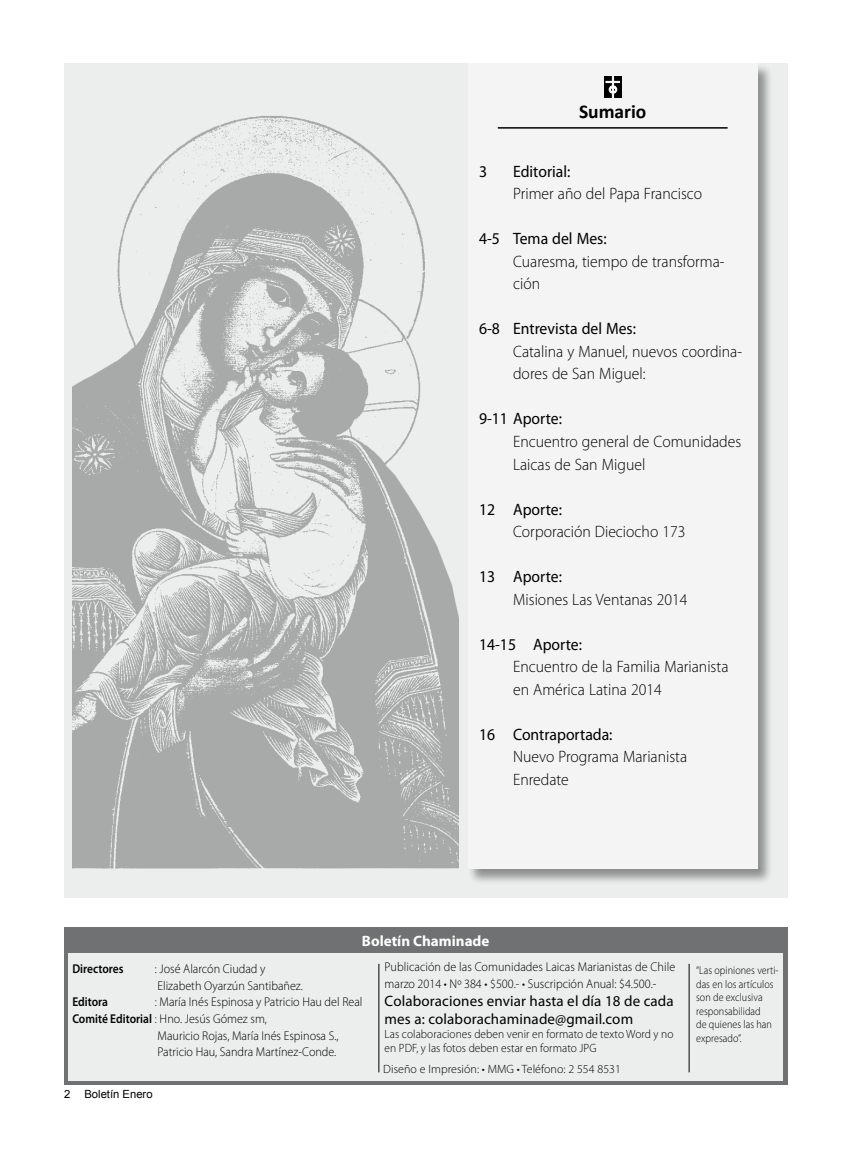
<style>
.page{position:relative;width:851px;height:1149px;background:#fff}
.page>*{position:absolute;margin:0;border:0;box-sizing:border-box;transform-origin:0 0}
.t1{font:700 19.5px "Calibri";color:#000}
.t2{font:300 16.5px/22.5px "Myriad Pro";color:#000;scale:.95 1}
.t3{font:16.5px "Myriad Pro";color:#000;scale:.95 1}
.t4{font:15px/18px "Myriad Pro";letter-spacing:.01em;color:#000}
.t5{font:700 15px "Myriad Pro";color:#fff}
.t6{font:300 12.75px/16.2px "Myriad Pro";color:#000;scale:.95 1}
.t7{font:300 12.75px/16.5px "Myriad Pro";color:#000;scale:.9 1}
.t8{font:600 12.75px "Myriad Pro";color:#000;scale:.9 1}
.t9{font:300 12px/14.4px "Myriad Pro";letter-spacing:.005em;color:#000;scale:.95 1}
.t10{font:300 12px "Myriad Pro";letter-spacing:.005em;color:#000}
.t11{font:300 11.25px/13.5px "Myriad Pro";letter-spacing:.005em;color:#000;scale:.9 1}
.t12{font:11.25px "Arial";color:#000}
.s1{font-weight:600}
</style>
<div class="page">
<div style="left:64px;top:64px;width:723px;height:833px;background:#eceded"></div>
<div style="left:64px;top:927px;width:723px;height:157px;background:#707172"></div>
<div style="left:68px;top:952px;width:714px;height:128px;background:#eceded"></div>
<hr style="left:378px;top:963px;width:1px;height:108px;background:#000">
<hr style="left:688px;top:963px;width:1px;height:108px;background:#000">
<div style="left:467px;top:63px;width:305px;height:821px;background:#000;opacity:.4"></div>
<div style="left:468px;top:64px;width:289px;height:804px;background:#f4f4f5"></div>
<svg style="left:604px;top:77px;width:17px;height:21px"></svg>
<svg style="left:605px;top:76px;width:14px;height:22px"></svg>
<hr style="left:497px;top:127px;width:230px;height:2px;background:#000">
<img style="left:72px;top:116px;width:386px;height:753px">
<p class="t1" style="left:579px;top:99px;width:69px">Sumario</p>
<p class="t3" style="left:479px;top:161px;width:10px">3</p>
<p class="t3" style="left:513px;top:161px;width:62px">Editorial:</p>
<p class="t2" style="left:513px;top:183px;width:201px">Primer año del Papa Francisco</p>
<p class="t3" style="left:479px;top:228px;width:136px">4-5 Tema del Mes:</p>
<p class="t2" style="left:513px;top:250px;width:224px">Cuaresma, tiempo de transforma&shy;ción</p>
<p class="t3" style="left:479px;top:318px;width:167px">6-8 Entrevista del Mes:</p>
<p class="t2" style="left:513px;top:340px;width:242px">Catalina y Manuel, nuevos coordina&shy;dores de San Miguel:</p>
<p class="t3" style="left:479px;top:408px;width:89px">9-11 Aporte:</p>
<p class="t2" style="left:513px;top:430px;width:241px">Encuentro general de Comunidades<br>Laicas de San Miguel</p>
<p class="t3" style="left:479px;top:498px;width:89px">12 Aporte:</p>
<p class="t2" style="left:513px;top:520px;width:183px">Corporación Dieciocho 173</p>
<p class="t3" style="left:479px;top:566px;width:89px">13 Aporte:</p>
<p class="t2" style="left:513px;top:588px;width:185px">Misiones Las Ventanas 2014</p>
<p class="t3" style="left:479px;top:633px;width:110px">14-15 Aporte:</p>
<p class="t2" style="left:513px;top:655px;width:228px">Encuentro de la Familia Marianista en América Latina 2014</p>
<p class="t3" style="left:479px;top:723px;width:142px">16 Contraportada:</p>
<p class="t2" style="left:513px;top:745px;width:185px">Nuevo Programa Marianista<br>Enredate</p>
<p class="t5" style="left:362px;top:931px;width:129px">Boletín Chaminade</p>
<p class="t8" style="left:72px;top:960px;width:58px">Directores</p>
<p class="t7" style="left:155px;top:960px;width:166px">: José Alarcón Ciudad y<br>Elizabeth Oyarzún Santibañez.</p>
<p class="t8" style="left:72px;top:993px;width:41px">Editora</p>
<p class="t7" style="left:155px;top:993px;width:232px">: María Inés Espinosa y Patricio Hau del Real</p>
<p class="t7" style="left:72px;top:1010px;width:218px"><span class="s1">Comité Editorial</span> : Hno. Jesús Gómez sm,</p>
<p class="t6" style="left:157px;top:1026px;width:192px">Mauricio Rojas, María Inés Espinosa S.,</p>
<p class="t6" style="left:157px;top:1043px;width:190px">Patricio Hau, Sandra Martínez-Conde.</p>
<p class="t12" style="left:64px;top:1086px;width:8px">2</p>
<p class="t12" style="left:84px;top:1086px;width:70px">Boletín Enero</p>
<p class="t6" style="left:384px;top:958px;width:307px">Publicación de las Comunidades Laicas Marianistas de Chile marzo 2014 • Nº 384 • $500.- • Suscripción Anual: $4.500.-</p>
<p class="t4" style="left:384px;top:990px;width:290px">Colaboraciones enviar hasta el día 18 de cada mes a: colaborachaminade@gmail.com</p>
<p class="t9" style="left:384px;top:1026px;width:305px">Las colaboraciones deben venir en formato de texto Word y no en PDF, y las fotos deben estar en formato JPG</p>
<p class="t10" style="left:383px;top:1061px;width:239px">Diseño e Impresión: • MMG • Teléfono: 2 554 8531</p>
<p class="t11" style="left:696px;top:963px;width:93px">“Las opiniones verti&shy;das en los artículos son de exclusiva responsabilidad<br>de quienes las han expresado”.</p>
</div>
